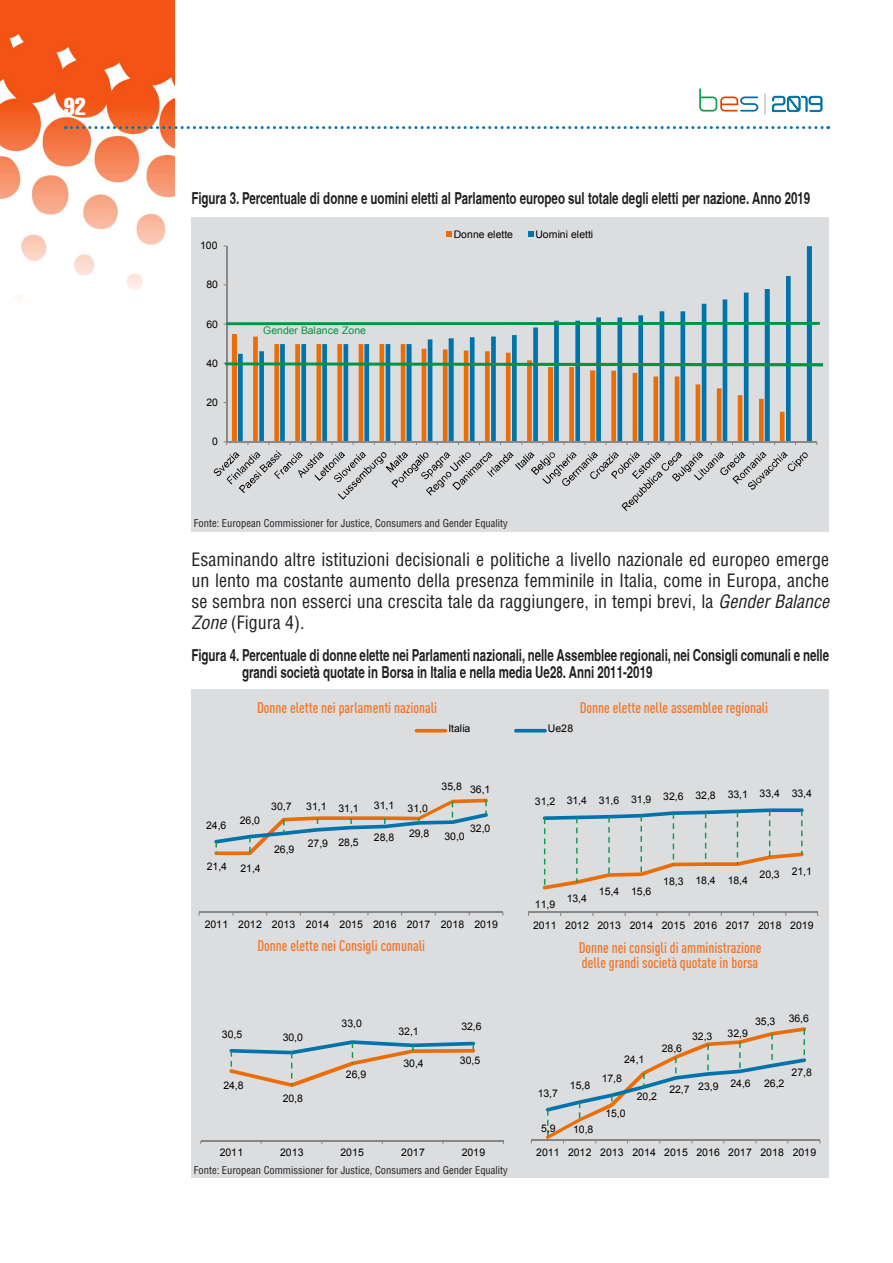
<style>
.page{position:relative;width:893px;height:1263px;background:#fff}
.page>*{position:absolute;margin:0;border:0;box-sizing:border-box;transform-origin:0 0}
.t1{font:24px "Helvetica LT Std Comp";color:#fff}
.t2{font:condensed 18px/21px "Helvetica LT Std";color:#231f20;text-align:justify}
.t3{font:700 condensed 16.5px/16.5px "Helvetica";color:#231f20;scale:.85 1}
.t4{font:500 15.15px/15.1px "DIN Cond";color:#f37221}
.t5{font:10.5px "Arial";letter-spacing:-.005em;color:#000}
.t6{font:condensed 10.5px "Helvetica LT Std";color:#231f20}
.t7{font:10.5px "Arial";letter-spacing:-.005em;color:#039345}
.s1{font-style:italic}
</style>
<div class="page">
<img style="left:0;top:0;width:174px;height:299px">
<svg style="left:65px;top:126px;width:764px;height:3px"></svg>
<svg style="left:765px;top:94px;width:1px;height:20px"></svg>
<svg style="left:699px;top:88px;width:59px;height:24px"></svg>
<svg style="left:772px;top:96px;width:51px;height:16px"></svg>
<div style="left:191px;top:217px;width:638px;height:315px;background:#dcdddf"></div>
<svg style="left:238px;top:246px;width:574px;height:195px"></svg>
<hr style="left:226px;top:246px;width:2px;height:196px;background:#898989">
<hr style="left:227px;top:441px;width:590px;height:1px;background:#898989">
<svg style="left:214px;top:441px;width:594px;height:70px"></svg>
<svg style="left:446px;top:232px;width:5px;height:5px"></svg>
<svg style="left:528px;top:232px;width:5px;height:5px"></svg>
<hr style="left:226px;top:322px;width:594px;height:3px;background:#039345">
<svg style="left:224px;top:362px;width:599px;height:4px;background:#2d9c62"></svg>
<div style="left:191px;top:690px;width:638px;height:488px;background:#dcdddf"></div>
<hr style="left:529px;top:912px;width:289px;height:1px;background:#868686">
<svg style="left:543px;top:808px;width:261px;height:81px"></svg>
<hr style="left:199px;top:912px;width:304px;height:1px;background:#868686">
<svg style="left:214px;top:799px;width:274px;height:56px"></svg>
<hr style="left:201px;top:1140px;width:303px;height:1px;background:#868686">
<svg style="left:229px;top:1040px;width:246px;height:47px"></svg>
<hr style="left:531px;top:1140px;width:289px;height:1px;background:#868686">
<svg style="left:546px;top:1027px;width:260px;height:116px"></svg>
<hr style="left:415px;top:729px;width:32px;height:3px;background:#eb6d08;border-radius:2px">
<hr style="left:514px;top:729px;width:33px;height:3px;background:#0073aa;border-radius:2px">
<h1 class="t1" style="left:64px;top:91px;width:24px">92</h1>
<h3 class="t3" style="left:191px;top:189px;width:730px">Figura 3. Percentuale di donne e uomini eletti al Parlamento europeo sul totale degli eletti per nazione. Anno 2019</h3>
<p class="t5" style="left:200px;top:239px;width:19px">100</p>
<p class="t5" style="left:206px;top:278px;width:13px">80</p>
<p class="t5" style="left:206px;top:317px;width:13px">60</p>
<p class="t5" style="left:206px;top:356px;width:13px">40</p>
<p class="t5" style="left:206px;top:395px;width:13px">20</p>
<p class="t5" style="left:212px;top:434px;width:7px">0</p>
<p class="t7" style="left:263px;top:324px;width:104px">Gender Balance Zone</p>
<p class="t5" style="left:454px;top:227px;width:61px">Donne elette</p>
<p class="t5" style="left:535px;top:227px;width:59px">Uomini eletti</p>
<p class="t6" style="left:194px;top:517px;width:315px">Fonte: European Commissioner for Justice, Consumers and Gender Equality</p>
<p class="t2" style="left:191px;top:549px;width:639px">Esaminando altre istituzioni decisionali e politiche a livello nazionale ed europeo emerge un lento ma costante aumento della presenza femminile in Italia, come in Europa, anche se sembra non esserci una crescita tale da raggiungere, in tempi brevi, la <span class="s1">Gender Balance Zone</span> (Figura 4).</p>
<h3 class="t3" style="left:242px;top:647px;width:692px;text-indent:-51px">Figura 4. Percentuale di donne elette nei Parlamenti nazionali, nelle Assemblee regionali, nei Consigli comunali e nelle grandi società quotate in Borsa in Italia e nella media Ue28. Anni 2011-2019</h3>
<h3 class="t4" style="left:257px;top:700px;width:182px">Donne elette nei parlamenti nazionali</h3>
<h3 class="t4" style="left:580px;top:700px;width:190px">Donne elette nelle assemblee regionali</h3>
<p class="t5" style="left:448px;top:722px;width:24px">Italia</p>
<p class="t5" style="left:548px;top:722px;width:27px">Ue28</p>
<p class="t5" style="left:206px;top:818px;width:22px">24,6</p>
<p class="t5" style="left:240px;top:813px;width:22px">26,0</p>
<p class="t5" style="left:207px;top:859px;width:22px">21,4</p>
<p class="t5" style="left:240px;top:862px;width:22px">21,4</p>
<p class="t5" style="left:271px;top:800px;width:22px">30,7</p>
<p class="t5" style="left:306px;top:800px;width:54px">31,1 31,1</p>
<p class="t5" style="left:374px;top:798px;width:22px">31,1</p>
<p class="t5" style="left:408px;top:801px;width:22px">31,0</p>
<p class="t5" style="left:442px;top:781px;width:50px">35,8 36,1</p>
<p class="t5" style="left:274px;top:843px;width:22px">26,9</p>
<p class="t5" style="left:308px;top:836px;width:53px">27,9 28,5</p>
<p class="t5" style="left:470px;top:822px;width:22px">32,0</p>
<p class="t5" style="left:374px;top:830px;width:22px">28,8</p>
<p class="t5" style="left:409px;top:827px;width:22px">29,8</p>
<p class="t5" style="left:444px;top:829px;width:22px">30,0</p>
<p class="t5" style="left:535px;top:789px;width:279px">31,2 31,4 31,6 31,9 32,6 32,8 33,1 33,4 33,4</p>
<p class="t5" style="left:535px;top:897px;width:22px">11,9</p>
<p class="t5" style="left:567px;top:892px;width:22px">13,4</p>
<p class="t5" style="left:599px;top:884px;width:54px">15,4 15,6</p>
<p class="t5" style="left:663px;top:874px;width:86px">18,3 18,4 18,4</p>
<p class="t5" style="left:759px;top:866px;width:54px">20,3 21,1</p>
<p class="t5" style="left:205px;top:917px;width:295px">2011 2012 2013 2014 2015 2016 2017 2018 2019</p>
<p class="t5" style="left:533px;top:918px;width:282px">2011 2012 2013 2014 2015 2016 2017 2018 2019</p>
<h3 class="t4" style="left:257px;top:938px;width:169px">Donne elette nei Consigli comunali</h3>
<h3 class="t4" style="left:579px;top:940px;width:184px">Donne nei consigli di amministrazione delle grandi società quotate in borsa</h3>
<p class="t5" style="left:222px;top:1027px;width:22px">30,5</p>
<p class="t5" style="left:283px;top:1031px;width:22px">30,0</p>
<p class="t5" style="left:342px;top:1016px;width:22px">33,0</p>
<p class="t5" style="left:398px;top:1024px;width:22px">32,1</p>
<p class="t5" style="left:461px;top:1019px;width:22px">32,6</p>
<p class="t5" style="left:662px;top:1041px;width:22px">28,6</p>
<p class="t5" style="left:692px;top:1030px;width:22px">32,3</p>
<p class="t5" style="left:728px;top:1026px;width:22px">32,9</p>
<p class="t5" style="left:755px;top:1015px;width:22px">35,3</p>
<p class="t5" style="left:789px;top:1012px;width:22px">36,6</p>
<p class="t5" style="left:223px;top:1078px;width:22px">24,8</p>
<p class="t5" style="left:283px;top:1091px;width:22px">20,8</p>
<p class="t5" style="left:346px;top:1067px;width:22px">26,9</p>
<p class="t5" style="left:403px;top:1057px;width:22px">30,4</p>
<p class="t5" style="left:460px;top:1053px;width:22px">30,5</p>
<p class="t5" style="left:538px;top:1086px;width:22px">13,7</p>
<p class="t5" style="left:570px;top:1078px;width:22px">15,8</p>
<p class="t5" style="left:624px;top:1053px;width:22px">24,1</p>
<p class="t5" style="left:602px;top:1072px;width:22px">17,8</p>
<p class="t5" style="left:637px;top:1090px;width:22px">20,2</p>
<p class="t5" style="left:669px;top:1079px;width:83px">22,7 23,9 24,6</p>
<p class="t5" style="left:764px;top:1076px;width:22px">26,2</p>
<p class="t5" style="left:792px;top:1065px;width:22px">27,8</p>
<p class="t5" style="left:605px;top:1106px;width:22px">15,0</p>
<p class="t5" style="left:541px;top:1121px;width:16px">5,9</p>
<p class="t5" style="left:573px;top:1123px;width:22px">10,8</p>
<p class="t5" style="left:220px;top:1146px;width:25px">2011</p>
<p class="t5" style="left:280px;top:1146px;width:25px">2013</p>
<p class="t5" style="left:341px;top:1146px;width:25px">2015</p>
<p class="t5" style="left:401px;top:1146px;width:25px">2017</p>
<p class="t5" style="left:462px;top:1146px;width:25px">2019</p>
<p class="t5" style="left:536px;top:1145px;width:281px">2011 2012 2013 2014 2015 2016 2017 2018 2019</p>
<p class="t6" style="left:194px;top:1163px;width:315px">Fonte: European Commissioner for Justice, Consumers and Gender Equality</p>
</div>
